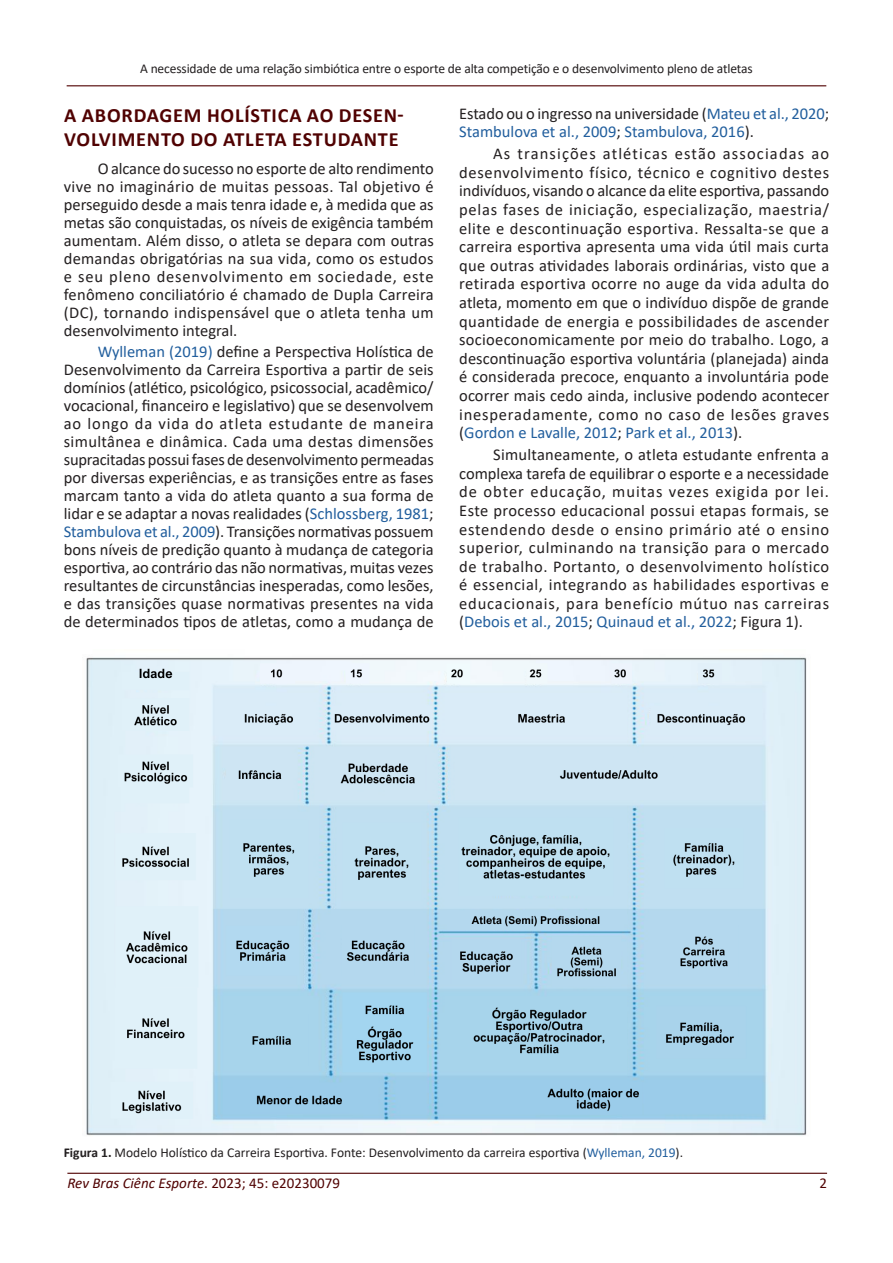
<style>
.page{position:relative;width:893px;height:1263px;background:#fff}
.page>*{position:absolute;margin:0;border:0;box-sizing:border-box;transform-origin:0 0}
.Heading1{font:700 20.25px/24.3px "Calibri";letter-spacing:.04em;color:#500202}
.Paragraph{font:16.5px/18px "Calibri";color:#231f20;text-align:justify}
.Paragraph-2{font:16.5px/18.6px "Calibri";letter-spacing:-.005em;color:#215e9d}
.t1{font:italic 15px "Calibri";color:#500202}
.t2{font:15px "Calibri";color:#500202}
.FigureCaption{font:13.5px "Calibri";letter-spacing:-.01em;color:#231f20}
.s1{color:#215e9d}
.s2{color:#231f20}
.s3{font-weight:700}
.s4{font-style:normal}
</style>
<div class="page">
<hr style="left:67px;top:1173px;width:760px;height:1px;background:#500202">
<hr style="left:67px;top:85px;width:759px;height:1px;background:#500202">
<img style="left:86px;top:657px;width:721px;height:479px">
<p class="FigureCaption" style="left:140px;top:59px;width:614px">A necessidade de uma relação simbiótica entre o esporte de alta competição e o desenvolvimento pleno de atletas</p>
<p class="Heading1" style="left:64px;top:102px;width:341px">A ABORDAGEM HOLÍSTICA AO DESEN-<br>VOLVIMENTO DO ATLETA ESTUDANTE</p>
<p class="Paragraph" style="left:64px;top:159px;width:371px;text-indent:34px">O alcance do sucesso no esporte de alto rendimento vive no imaginário de muitas pessoas. Tal objetivo é perseguido desde a mais tenra idade e, à medida que as metas são conquistadas, os níveis de exigência também aumentam. Além disso, o atleta se depara com outras demandas obrigatórias na sua vida, como os estudos e seu pleno desenvolvimento em sociedade, este fenômeno conciliatório é chamado de Dupla Carreira (DC), tornando indispensável que o atleta tenha um desenvolvimento integral.</p>
<p class="Paragraph" style="left:64px;top:343px;width:371px;text-indent:34px"><span class="s1">Wylleman (2019)</span> define a Perspectiva Holística de Desenvolvimento da Carreira Esportiva a partir de seis domínios (atlético, psicológico, psicossocial, acadêmico/ vocacional, financeiro e legislativo) que se desenvolvem ao longo da vida do atleta estudante de maneira simultânea e dinâmica. Cada uma destas dimensões supracitadas possui fases de desenvolvimento permeadas por diversas experiências, e as transições entre as fases marcam tanto a vida do atleta quanto a sua forma de lidar e se adaptar a novas realidades (<span class="s1">Schlossberg, 1981</span>; <span class="s1">Stambulova et al., 2009</span>). Transições normativas possuem bons níveis de predição quanto à mudança de categoria esportiva, ao contrário das não normativas, muitas vezes resultantes de circunstâncias inesperadas, como lesões, e das transições quase normativas presentes na vida de determinados tipos de atletas, como a mudança de</p>
<p class="Paragraph-2" style="left:459px;top:103px;width:371px"><span class="s2">Estado ou o ingresso na universidade (</span>Mateu et al., 2020<span class="s2">;<br></span>Stambulova et al., 2009<span class="s2">;</span> Stambulova, 2016<span class="s2">).</span></p>
<p class="Paragraph" style="left:459px;top:144px;width:371px;line-height:18.6px;text-indent:34px">As transições atléticas estão associadas ao desenvolvimento físico, técnico e cognitivo destes indivíduos, visando o alcance da elite esportiva, passando pelas fases de iniciação, especialização, maestria/ elite e descontinuação esportiva. Ressalta-se que a carreira esportiva apresenta uma vida útil mais curta que outras atividades laborais ordinárias, visto que a retirada esportiva ocorre no auge da vida adulta do atleta, momento em que o indivíduo dispõe de grande quantidade de energia e possibilidades de ascender socioeconomicamente por meio do trabalho. Logo, a descontinuação esportiva voluntária (planejada) ainda é considerada precoce, enquanto a involuntária pode ocorrer mais cedo ainda, inclusive podendo acontecer inesperadamente, como no caso de lesões graves (<span class="s1">Gordon e Lavalle, 2012</span>; <span class="s1">Park et al., 2013</span>).</p>
<p class="Paragraph" style="left:459px;top:445px;width:371px;line-height:18.6px;text-indent:34px">Simultaneamente, o atleta estudante enfrenta a complexa tarefa de equilibrar o esporte e a necessidade de obter educação, muitas vezes exigida por lei.<br>Este processo educacional possui etapas formais, se estendendo desde o ensino primário até o ensino superior, culminando na transição para o mercado de trabalho. Portanto, o desenvolvimento holístico é essencial, integrando as habilidades esportivas e educacionais, para benefício mútuo nas carreiras (<span class="s1">Debois et al., 2015</span>; <span class="s1">Quinaud et al., 2022</span>; Figura 1).</p>
<p class="FigureCaption" style="left:64px;top:1143px;width:621px"><span class="s3">Figura 1.</span> Modelo Holístico da Carreira Esportiva. Fonte: Desenvolvimento da carreira esportiva (<span class="s1">Wylleman, 2019</span>).</p>
<p class="t1" style="left:67px;top:1172px;width:274px">Rev Bras Ciênc Esporte<span class="s4">. 2023; 45: e20230079</span></p>
<p class="t2" style="left:819px;top:1172px;width:9px">2</p>
</div>
